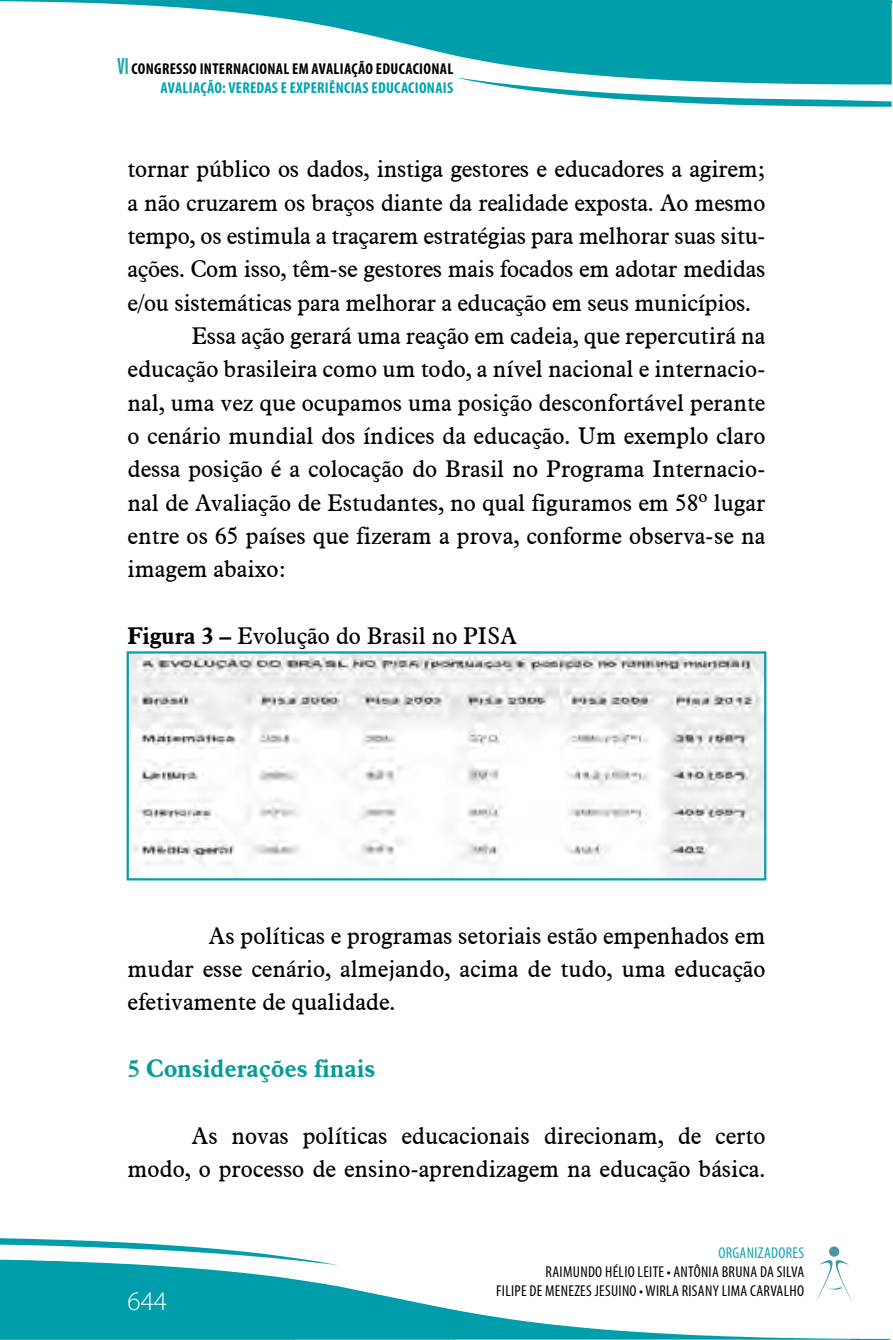
<style>
.page{position:relative;width:893px;height:1340px;background:#fff}
.page>*{position:absolute;margin:0;border:0;box-sizing:border-box;transform-origin:0 0}
.t1{font:300 27px "Myriad Pro";color:#fff}
.TÍTULO_01{font:700 24.75px "Aldine 721 BT";color:#049c98}
.t2{font:23.62px/33.3px "Aldine 721 BT";color:#000;text-align:justify}
.t3{font:700 condensed 15.75px/18.9px "Myriad Pro";letter-spacing:.02em;color:#000;text-align:right}
.t4{font:condensed 15.75px/18.9px "Myriad Pro";letter-spacing:.02em;color:#000;text-align:right}
.t5{font:condensed 15.75px "Myriad Pro";letter-spacing:.02em;color:#15a4b0}
.s1{font-size:23.62px;color:#15a4b0}
.s2{color:#00a4b0}
.s3{font-weight:700}
</style>
<div class="page">
<svg style="left:0;top:0;width:893px;height:78px;fill:#009eab"></svg>
<svg style="left:458px;top:78px;width:434px;height:29px"></svg>
<svg style="left:829px;top:1246px;width:11px;height:11px"></svg>
<svg style="left:0;top:1260px;width:859px;height:79px"></svg>
<hr style="left:0;top:1339px;width:295px;height:1px;background:#46abb7">
<hr style="left:450px;top:1339px;width:293px;height:1px;background:#72b8c4">
<hr style="left:295px;top:1339px;width:155px;height:1px;background:#5bb0bc">
<svg style="left:743px;top:1339px;width:108px;height:1px"></svg>
<svg style="left:859px;top:1338px;width:32px;height:1px"></svg>
<svg style="left:0;top:1238px;width:339px;height:27px"></svg>
<img style="left:130px;top:654px;width:633px;height:223px">
<div style="left:127px;top:651px;width:639px;height:229px;border:2px solid #079eab"></div>
<p class="t3" style="left:117px;top:59px;width:337px"><span class="s1">VI</span> CONGRESSO INTERNACIONAL EM AVALIAÇÃO EDUCACIONAL<br><span class="s2">AVALIAÇÃO: VEREDAS E EXPERIÊNCIAS EDUCACIONAIS</span></p>
<p class="t2" style="left:128px;top:152px;width:639px">tornar público os dados, instiga gestores e educadores a agirem; a não cruzarem os braços diante da realidade exposta. Ao mesmo tempo, os estimula a traçarem estratégias para melhorar suas situ&shy;ações. Com isso, têm-se gestores mais focados em adotar medidas e/ou sistemáticas para melhorar a educação em seus municípios.</p>
<p class="t2" style="left:128px;top:319px;width:639px;text-indent:64px">Essa ação gerará uma reação em cadeia, que repercutirá na educação brasileira como um todo, a nível nacional e internacio&shy;nal, uma vez que ocupamos uma posição desconfortável perante o cenário mundial dos índices da educação. Um exemplo claro dessa posição é a colocação do Brasil no Programa Internacio&shy;nal de Avaliação de Estudantes, no qual figuramos em 58º lugar entre os 65 países que fizeram a prova, conforme observa-se na imagem abaixo:</p>
<p class="t2" style="left:128px;top:618px;width:391px"><span class="s3">Figura 3 –</span> Evolução do Brasil no PISA</p>
<p class="t2" style="left:128px;top:918px;width:639px;text-indent:81px">As políticas e programas setoriais estão empenhados em mudar esse cenário, almejando, acima de tudo, uma educação efetivamente de qualidade.</p>
<p class="TÍTULO_01" style="left:128px;top:1053px;width:250px">5 Considerações finais</p>
<p class="t2" style="left:128px;top:1118px;width:639px;text-align:right">As novas políticas educacionais direcionam, de certo modo, o processo de ensino-aprendizagem na educação básica.</p>
<p class="t1" style="left:128px;top:1286px;width:41px">644</p>
<p class="t5" style="left:718px;top:1242px;width:87px">ORGANIZADORES</p>
<p class="t4" style="left:496px;top:1261px;width:310px">RAIMUNDO HÉLIO LEITE • ANTÔNIA BRUNA DA SILVA<br>FILIPE DE MENEZES JESUINO • WIRLA RISANY LIMA CARVALHO</p>
</div>
